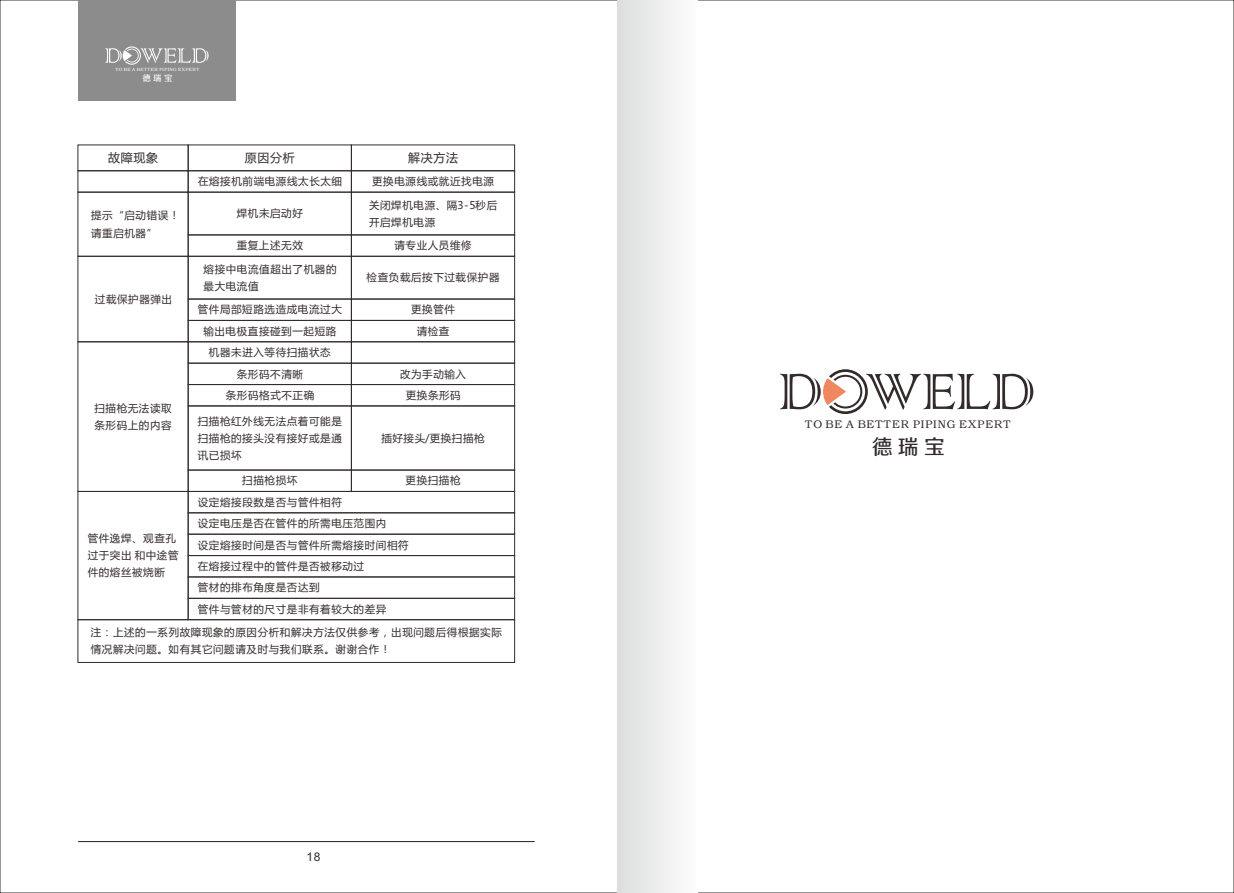
<style>
.page{position:relative;width:1234px;height:893px;background:#fff}
.page>*{position:absolute;margin:0;border:0;box-sizing:border-box;transform-origin:0 0}
.t1{font:20.7px "FZZZHUNHJW GB1 0";color:#332b2b}
.t2{font:12px "Microsoft Ya Hei";letter-spacing:.06em;color:#332b2b}
.t3{font:12px "Arial";color:#332b2b}
.t4{font:11.1px "Angleterre";letter-spacing:.06em;color:#332b2b}
.t5{font:10.5px/17.2px "Microsoft Ya Hei";letter-spacing:.06em;color:#332b2b}
.t6{font:8.4px "FZZZHUNHJW GB1 0";color:#fff}
.t7{font:4.5px "Angleterre";letter-spacing:.06em;color:#fff}
</style>
<div class="page">
<hr style="left:78px;top:841px;width:456px;height:1px;background:#332b2b">
<div style="left:78px;top:0;width:158px;height:100px;background:#8c8c8c"></div>
<svg style="left:105px;top:46px;width:103px;height:19px"></svg>
<div style="left:351px;top:170px;width:164px;height:23px;border:1px solid #332b2b"></div>
<div style="left:188px;top:144px;width:164px;height:27px;border:1px solid #332b2b"></div>
<div style="left:351px;top:144px;width:164px;height:27px;border:1px solid #332b2b"></div>
<div style="left:77px;top:144px;width:111px;height:27px;border:1px solid #332b2b"></div>
<svg style="left:77px;top:191px;width:438px;height:472px"></svg>
<svg style="left:780px;top:369px;width:253px;height:45px"></svg>
<div style="left:617px;top:0;width:80px;height:893px;background:linear-gradient(to right,#dcdddd,#fdfdfd)"></div>
<p class="t7" style="left:115px;top:66px;width:86px">TO BE A BETTER PIPING EXPERT</p>
<p class="t6" style="left:142px;top:73px;width:31px">德瑞宝</p>
<p class="t2" style="left:108px;top:152px;width:52px">故障现象</p>
<p class="t2" style="left:245px;top:152px;width:52px">原因分析</p>
<p class="t2" style="left:408px;top:152px;width:52px">解决方法</p>
<p class="t5" style="left:198px;top:174px;width:145px">在熔接机前端电源线太长太细</p>
<p class="t5" style="left:237px;top:206px;width:68px">焊机未启动好</p>
<p class="t5" style="left:237px;top:238px;width:68px">重复上述无效</p>
<p class="t5" style="left:203px;top:261px;width:134px">熔接中电流值超出了机器的最大电流值</p>
<p class="t5" style="left:198px;top:300px;width:145px;line-height:21.3px;text-align:center">管件局部短路选造成电流过大输出电极直接碰到一起短路机器未进入等待扫描状态<br>条形码不清晰<br>条形码格式不正确</p>
<p class="t5" style="left:198px;top:413px;width:145px;text-align:justify">扫描枪红外线无法点着可能是扫描枪的接头没有接好或是通讯已损坏</p>
<p class="t5" style="left:242px;top:473px;width:56px">扫描枪损坏</p>
<p class="t5" style="left:372px;top:174px;width:123px">更换电源线或就近找电源</p>
<p class="t5" style="left:369px;top:197px;width:130px">关闭焊机电源、隔3-5秒后开启焊机电源</p>
<p class="t5" style="left:394px;top:238px;width:79px">请专业人员维修</p>
<p class="t5" style="left:366px;top:270px;width:134px">检查负载后按下过载保护器</p>
<p class="t5" style="left:411px;top:300px;width:45px;line-height:21.5px;text-align:center">更换管件请检查</p>
<p class="t5" style="left:400px;top:364px;width:68px;line-height:21.5px;text-align:center">改为手动输入更换条形码</p>
<p class="t5" style="left:381px;top:430px;width:105px">插好接头/更换扫描枪</p>
<p class="t5" style="left:405px;top:473px;width:56px">更换扫描枪</p>
<p class="t5" style="left:198px;top:492px;width:212px;line-height:21.5px">设定熔接段数是否与管件相符<br>设定电压是否在管件的所需电压范围内<br>设定熔接时间是否与管件所需熔接时间相符在熔接过程中的管件是否被移动过<br>管材的排布角度是否达到<br>管件与管材的尺寸是非有着较大的差异</p>
<p class="t5" style="left:91px;top:625px;width:412px">注：上述的一系列故障现象的原因分析和解决方法仅供参考，出现问题后得根据实际情况解决问题。如有其它问题请及时与我们联系。谢谢合作！</p>
<p class="t5" style="left:91px;top:208px;width:90px">提示“启动错误！请重启机器”</p>
<p class="t5" style="left:95px;top:291px;width:79px">过载保护器弹出</p>
<p class="t5" style="left:94px;top:400px;width:79px">扫描枪无法读取条形码上的内容</p>
<p class="t5" style="left:88px;top:530px;width:92px">管件逸焊、观查孔过于突出 和中途管件的熔丝被烧断</p>
<p class="t3" style="left:306px;top:852px;width:16px">18</p>
<p class="t4" style="left:805px;top:418px;width:207px">TO BE A BETTER PIPING EXPERT</p>
<h1 class="t1" style="left:871px;top:435px;width:75px">德瑞宝</h1>
</div>
